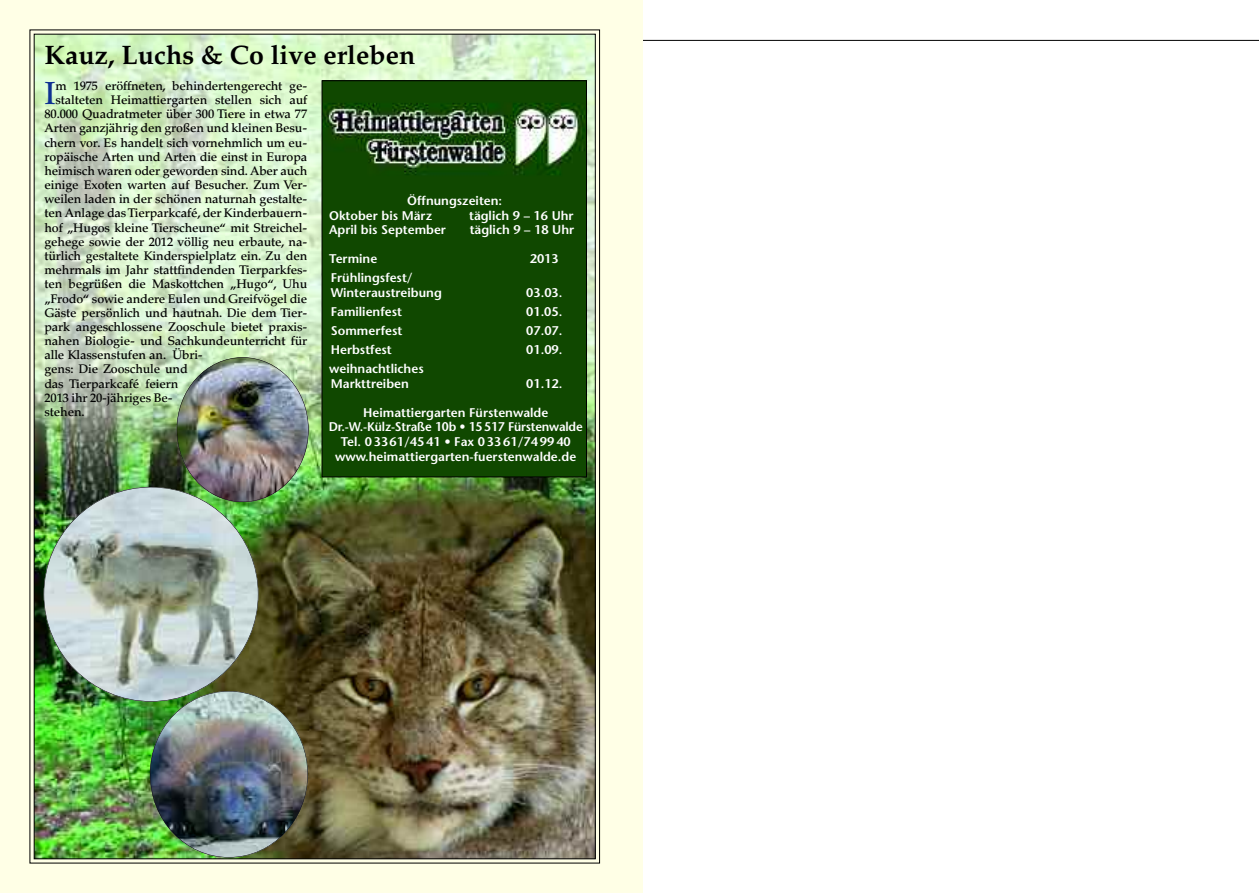
<style>
.page{position:relative;width:1259px;height:893px;background:#fff}
.page>*{position:absolute;margin:0;border:0;box-sizing:border-box;transform-origin:0 0}
.t1{font:500 31.8px "Palatino";color:#0e3192}
.t2{font:700 26.7px "Palatino";color:#000}
.t3{font:600 12.6px/14.5px "Stone Sans";color:#fff}
.t4{font:500 12.45px "Palatino";letter-spacing:-.01em;color:#000}
</style>
<div class="page">
<hr style="left:617px;top:40px;width:642px;height:1px;background:#000">
<div style="left:0;top:0;width:642px;height:893px;background:#ffffe6"></div>
<img style="left:36px;top:36px;width:557px;height:821px">
<img style="left:324px;top:83px;width:260px;height:392px">
<div style="left:322px;top:81px;width:264px;height:396px;border:1px solid #000"></div>
<img style="left:44px;top:487px;width:214px;height:214px;border-radius:50%">
<img style="left:150px;top:691px;width:158px;height:166px;border-radius:50%">
<img style="left:177px;top:357px;width:131px;height:145px;border-radius:50%">
<h2 class="t2" style="left:44px;top:45px;width:372px">Kauz, Luchs &amp; Co live erleben</h2>
<h1 class="t1" style="left:44px;top:81px;width:13px">I</h1>
<p class="t4" style="left:56px;top:81px;width:253px">m 1975 eröffneten, behindertengerecht ge-</p>
<p class="t4" style="left:56px;top:95px;width:253px">stalteten Heimattiergarten stellen sich auf</p>
<p class="t4" style="left:44px;top:109px;width:264px">80.000 Quadratmeter über 300 Tiere in etwa 77</p>
<p class="t4" style="left:44px;top:123px;width:264px">Arten ganzjährig den großen und kleinen Besu-</p>
<p class="t4" style="left:44px;top:137px;width:264px">chern vor. Es handelt sich vornehmlich um eu-</p>
<p class="t4" style="left:44px;top:152px;width:264px">ropäische Arten und Arten die einst in Europa</p>
<p class="t4" style="left:44px;top:166px;width:264px">heimisch waren oder geworden sind. Aber auch</p>
<p class="t4" style="left:44px;top:180px;width:264px">einige Exoten warten auf Besucher. Zum Ver-</p>
<p class="t4" style="left:44px;top:194px;width:264px">weilen laden in der schönen naturnah gestalte-</p>
<p class="t4" style="left:44px;top:208px;width:264px">ten Anlage das Tierparkcafé, der Kinderbauern-</p>
<p class="t4" style="left:44px;top:223px;width:264px">hof „Hugos kleine Tierscheune“ mit Streichel-</p>
<p class="t4" style="left:44px;top:237px;width:264px">gehege sowie der 2012 völlig neu erbaute, na-</p>
<p class="t4" style="left:44px;top:251px;width:264px">türlich gestaltete Kinderspielplatz ein. Zu den</p>
<p class="t4" style="left:44px;top:265px;width:264px">mehrmals im Jahr stattfindenden Tierparkfes-</p>
<p class="t4" style="left:44px;top:279px;width:264px">ten begrüßen die Maskottchen „Hugo“, Uhu</p>
<p class="t4" style="left:44px;top:293px;width:264px">„Frodo“ sowie andere Eulen und Greifvögel die</p>
<p class="t4" style="left:44px;top:308px;width:264px">Gäste persönlich und hautnah. Die dem Tier-</p>
<p class="t4" style="left:44px;top:322px;width:264px">park angeschlossene Zooschule bietet praxis-</p>
<p class="t4" style="left:44px;top:336px;width:264px">nahen Biologie- und Sachkundeunterricht für</p>
<p class="t4" style="left:44px;top:350px;width:160px">alle Klassenstufen an. Übri-</p>
<p class="t4" style="left:44px;top:364px;width:145px">gens: Die Zooschule und</p>
<p class="t4" style="left:44px;top:378px;width:135px">das Tierparkcafé feiern</p>
<p class="t4" style="left:44px;top:393px;width:130px">2013 ihr 20-jähriges Be-</p>
<p class="t4" style="left:44px;top:407px;width:42px">stehen.</p>
<p class="t3" style="left:329px;top:195px;width:174px;text-indent:78px">Öffnungszeiten:<br>Oktober bis März</p>
<p class="t3" style="left:469px;top:209px;width:106px">täglich 9 – 16 Uhr</p>
<p class="t3" style="left:329px;top:224px;width:118px">April bis September</p>
<p class="t3" style="left:470px;top:224px;width:106px">täglich 9 – 18 Uhr</p>
<p class="t3" style="left:329px;top:253px;width:50px">Termine</p>
<p class="t3" style="left:530px;top:253px;width:30px">2013</p>
<p class="t3" style="left:331px;top:272px;width:113px">Frühlingsfest/<br>Winteraustreibung</p>
<p class="t3" style="left:526px;top:287px;width:38px">03.03.</p>
<p class="t3" style="left:331px;top:306px;width:73px">Familienfest</p>
<p class="t3" style="left:526px;top:306px;width:38px">01.05.</p>
<p class="t3" style="left:331px;top:325px;width:73px">Sommerfest</p>
<p class="t3" style="left:526px;top:325px;width:38px">07.07.</p>
<p class="t3" style="left:331px;top:344px;width:62px">Herbstfest</p>
<p class="t3" style="left:526px;top:344px;width:38px">01.09.</p>
<p class="t3" style="left:329px;top:363px;width:96px">weihnachtliches<br>Markttreiben</p>
<p class="t3" style="left:526px;top:377px;width:38px">01.12.</p>
<p class="t3" style="left:329px;top:407px;width:255px;text-align:center">Heimattiergarten Fürstenwalde Dr.-W.-Külz-Straße 10b • 15517 Fürstenwalde Tel. 0 3361/45 41 • Fax 0 33 61/74 99 40 www.heimattiergarten-fuerstenwalde.de</p>
</div>
